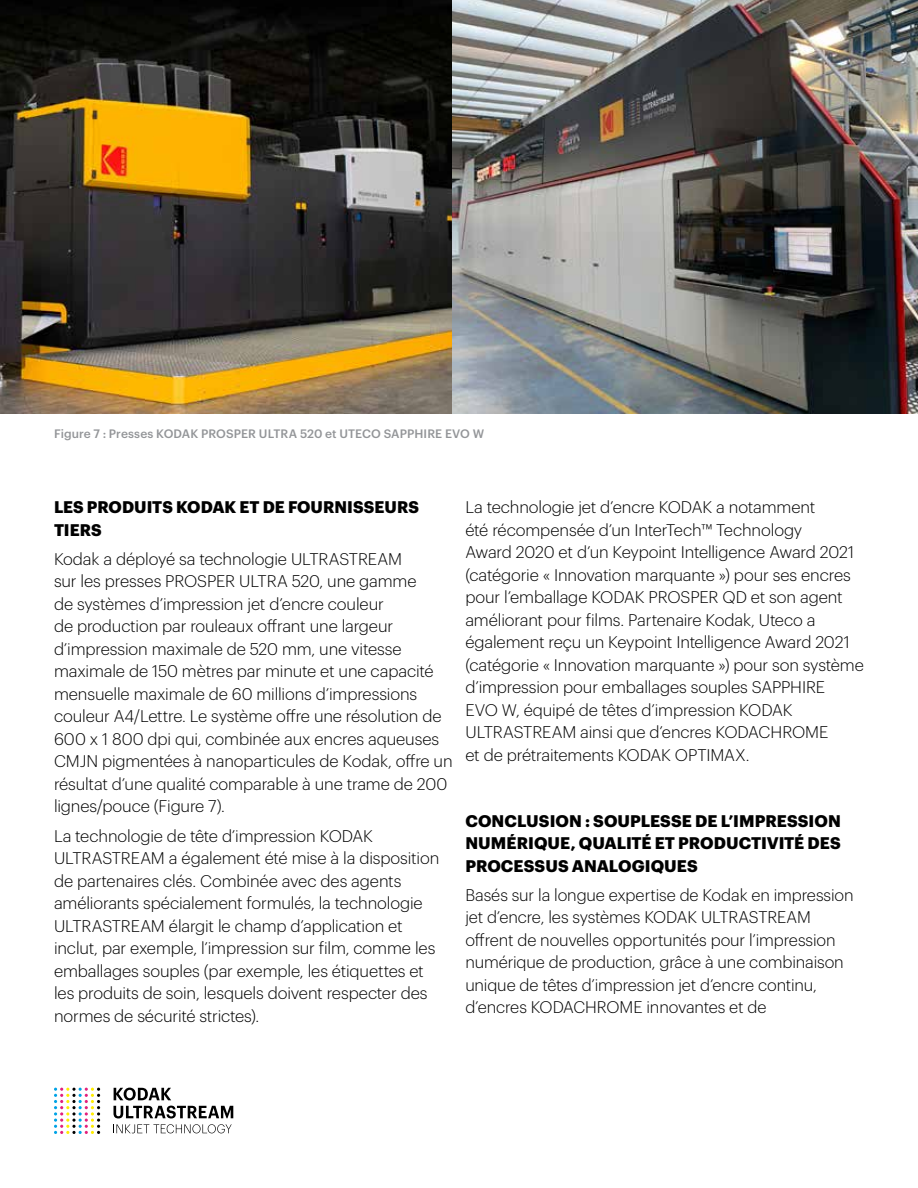
<style>
.page{position:relative;width:918px;height:1188px;background:#fff}
.page>*{position:absolute;margin:0;border:0;box-sizing:border-box;transform-origin:0 0}
.t1{font:300 16.5px/22.5px "Graphik";letter-spacing:-.01em;color:#000}
.t2{font:700 16.5px/22.5px "Graphik";color:#000}
.t3{font:500 12px "Graphik";letter-spacing:.005em;color:#939598}
</style>
<div class="page">
<img style="left:0;top:0;width:918px;height:414px">
<svg style="left:54px;top:1088px;width:46px;height:46px"></svg>
<svg style="left:113px;top:1088px;width:120px;height:30px"></svg>
<svg style="left:113px;top:1124px;width:119px;height:9px"></svg>
<p class="t3" style="left:54px;top:424px;width:432px">Figure 7 : Presses KODAK PROSPER ULTRA 520 et UTECO SAPPHIRE EVO W</p>
<p class="t2" style="left:54px;top:494px;width:366px">LES PRODUITS KODAK ET DE FOURNISSEURS<br>TIERS</p>
<p class="t1" style="left:54px;top:546px;width:400px">Kodak a déployé sa technologie ULTRASTREAM<br>sur les presses PROSPER ULTRA 520, une gamme<br>de systèmes d’impression jet d’encre couleur<br>de production par rouleaux offrant une largeur d’impression maximale de 520 mm, une vitesse maximale de 150 mètres par minute et une capacité mensuelle maximale de 60 millions d’impressions couleur A4/Lettre. Le système offre une résolution de 600 x 1 800 dpi qui, combinée aux encres aqueuses CMJN pigmentées à nanoparticules de Kodak, offre un résultat d’une qualité comparable à une trame de 200 lignes/pouce (Figure 7).</p>
<p class="t1" style="left:54px;top:823px;width:387px">La technologie de tête d’impression KODAK ULTRASTREAM a également été mise à la disposition de partenaires clés. Combinée avec des agents améliorants spécialement formulés, la technologie ULTRASTREAM élargit le champ d’application et inclut, par exemple, l’impression sur film, comme les emballages souples (par exemple, les étiquettes et les produits de soin, lesquels doivent respecter des normes de sécurité strictes).</p>
<p class="t1" style="left:465px;top:495px;width:400px">La technologie jet d’encre KODAK a notamment<br>été récompensée d’un InterTech™ Technology<br>Award 2020 et d’un Keypoint Intelligence Award 2021 (catégorie « Innovation marquante ») pour ses encres pour l’emballage KODAK PROSPER QD et son agent améliorant pour films. Partenaire Kodak, Uteco a également reçu un Keypoint Intelligence Award 2021 (catégorie « Innovation marquante ») pour son système d’impression pour emballages souples SAPPHIRE<br>EVO W, équipé de têtes d’impression KODAK ULTRASTREAM ainsi que d’encres KODACHROME<br>et de prétraitements KODAK OPTIMAX.</p>
<p class="t2" style="left:465px;top:808px;width:377px;text-align:justify">CONCLUSION : SOUPLESSE DE L’IMPRESSION NUMÉRIQUE, QUALITÉ ET PRODUCTIVITÉ DES PROCESSUS ANALOGIQUES</p>
<p class="t1" style="left:465px;top:882px;width:390px">Basés sur la longue expertise de Kodak en impression jet d’encre, les systèmes KODAK ULTRASTREAM offrent de nouvelles opportunités pour l’impression numérique de production, grâce à une combinaison unique de têtes d’impression jet d’encre continu, d’encres KODACHROME innovantes et de</p>
</div>
